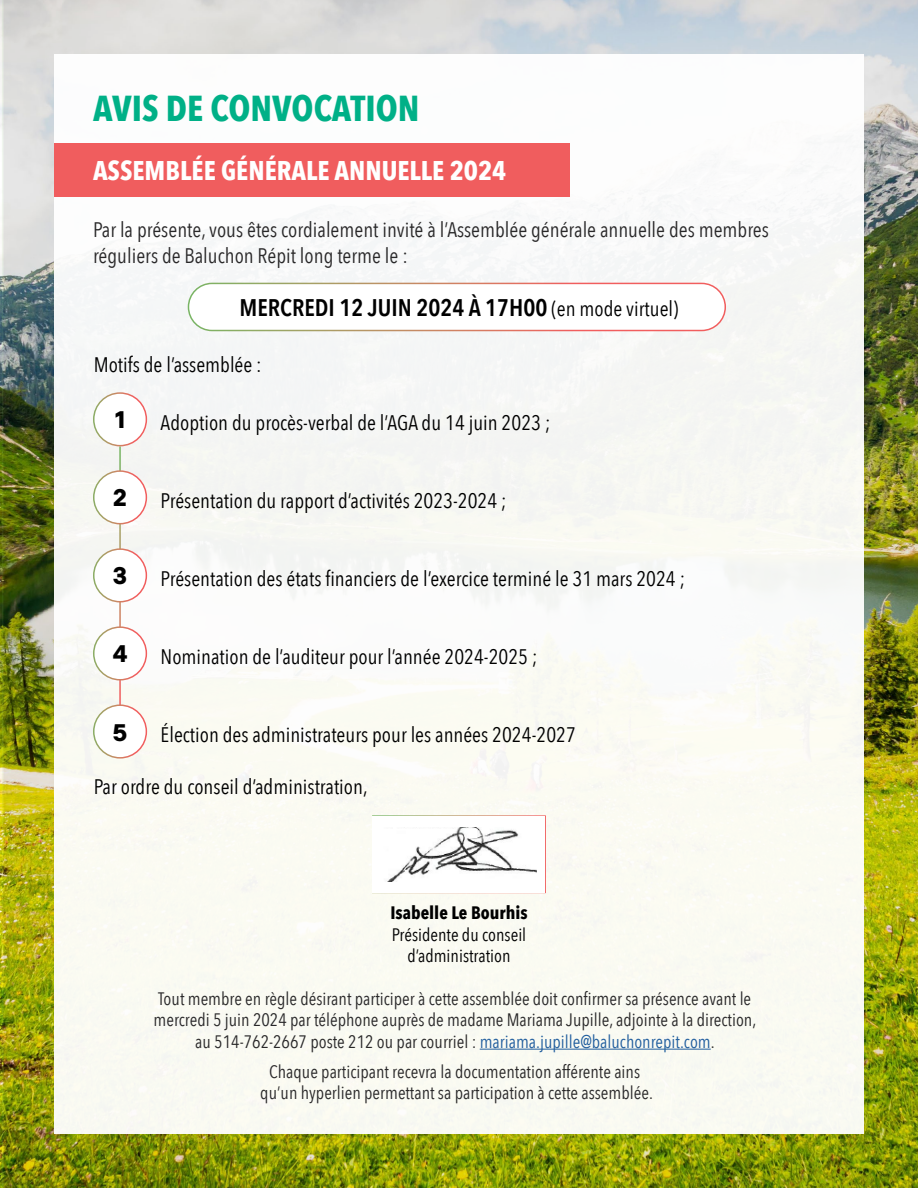
<style>
.page{position:relative;width:918px;height:1188px;background:#fff}
.page>*{position:absolute;margin:0;border:0;box-sizing:border-box;transform-origin:0 0}
.t1{font:700 36px "Avenir Next Condensed";color:#00b087}
.t2{font:700 27px "Avenir Next Condensed";color:#fff}
.t3{font:600 24px "Avenir Next Condensed";color:#000}
.t4{font:700 24px "Indivisible";color:#000}
.t5{font:21px "Avenir Next Condensed";color:#000}
.t6{font:21px/25.2px "Avenir Next Condensed";color:#292829}
.t7{font:18px/21.6px "Avenir Next Condensed";color:#292829;text-align:center}
.t8{font:18px/21.6px "Avenir Next Condensed";color:#000;text-align:center}
.t9{font:700 18px "Avenir Next Condensed";color:#000}
.s1{font-weight:400;font-size:21px}
.s2{color:#215e9e}
</style>
<div class="page">
<img style="left:2px;top:0;width:916px;height:1188px">
<div style="left:54px;top:54px;width:810px;height:1080px;background:#fafaf3"></div>
<hr style="left:480px;top:1049px;width:231px;height:1px;background:#215e9e">
<hr style="left:119px;top:446px;width:2px;height:295px;background:#fff">
<div style="left:94px;top:393px;width:52px;height:53px;background:#fff;border-radius:50%"></div>
<div style="left:93px;top:392px;width:54px;height:54px;border:2px solid #fff;border-radius:50%"></div>
<div style="left:94px;top:471px;width:52px;height:53px;background:#fff;border-radius:50%"></div>
<div style="left:93px;top:470px;width:54px;height:54px;border:2px solid #fff;border-radius:50%"></div>
<div style="left:94px;top:549px;width:52px;height:53px;background:#fff;border-radius:50%"></div>
<div style="left:93px;top:548px;width:54px;height:54px;border:2px solid #fff;border-radius:50%"></div>
<div style="left:94px;top:627px;width:52px;height:53px;background:#fff;border-radius:50%"></div>
<div style="left:93px;top:626px;width:54px;height:55px;border:2px solid #fff;border-radius:50%"></div>
<div style="left:94px;top:705px;width:52px;height:53px;background:#fff;border-radius:50%"></div>
<div style="left:93px;top:704px;width:54px;height:55px;border:2px solid #fff;border-radius:50%"></div>
<div style="left:54px;top:143px;width:516px;height:53px;background:#f05d5e"></div>
<div style="left:188px;top:283px;width:537px;height:48px;background:#fff;border-radius:24px"></div>
<div style="left:188px;top:283px;width:538px;height:48px;border:2px solid #fff;border-radius:24px"></div>
<div style="left:372px;top:815px;width:174px;height:78px;background:#fff;border:1px solid #fff"></div>
<img style="left:388px;top:827px;width:148px;height:54px">
<h1 class="t1" style="left:93px;top:86px;width:328px">AVIS DE CONVOCATION</h1>
<h2 class="t2" style="left:93px;top:154px;width:415px">ASSEMBLÉE GÉNÉRALE ANNUELLE 2024</h2>
<p class="t6" style="left:93px;top:217px;width:678px">Par la présente, vous êtes cordialement invité à l’Assemblée générale annuelle des membres réguliers de Baluchon Répit long terme le :</p>
<h3 class="t3" style="left:240px;top:287px;width:440px">MERCREDI 12 JUIN 2024 À 17H00 <span class="s1">(en mode virtuel)</span></h3>
<p class="t5" style="left:94px;top:347px;width:170px">Motifs de l’assemblée :</p>
<h3 class="t4" style="left:115px;top:406px;width:12px">1</h3>
<p class="t5" style="left:161px;top:405px;width:391px">Adoption du procès-verbal de l’AGA du 14 juin 2023 ;</p>
<h3 class="t4" style="left:113px;top:484px;width:16px">2</h3>
<p class="t5" style="left:161px;top:483px;width:348px">Présentation du rapport d’activités 2023-2024 ;</p>
<h3 class="t4" style="left:113px;top:562px;width:16px">3</h3>
<p class="t5" style="left:161px;top:561px;width:526px">Présentation des états financiers de l’exercice terminé le 31 mars 2024 ;</p>
<h3 class="t4" style="left:112px;top:640px;width:17px">4</h3>
<p class="t5" style="left:161px;top:639px;width:378px">Nomination de l’auditeur pour l’année 2024-2025 ;</p>
<h3 class="t4" style="left:113px;top:718px;width:16px">5</h3>
<p class="t5" style="left:161px;top:717px;width:417px">Élection des administrateurs pour les années 2024-2027</p>
<p class="t5" style="left:94px;top:769px;width:275px">Par ordre du conseil d’administration,</p>
<p class="t9" style="left:390px;top:902px;width:139px">Isabelle Le Bourhis</p>
<p class="t8" style="left:392px;top:923px;width:136px">Présidente du conseil d’administration</p>
<p class="t7" style="left:154px;top:987px;width:604px">Tout membre en règle désirant participer à cette assemblée doit confirmer sa présence avant le mercredi 5 juin 2024 par téléphone auprès de madame Mariama Jupille, adjointe à la direction, au 514-762-2667 poste 212 ou par courriel : <span class="s2">mariama.jupille@baluchonrepit.com</span>.</p>
<p class="t7" style="left:260px;top:1060px;width:394px">Chaque participant recevra la documentation afférente ains qu’un hyperlien permettant sa participation à cette assemblée.</p>
</div>
